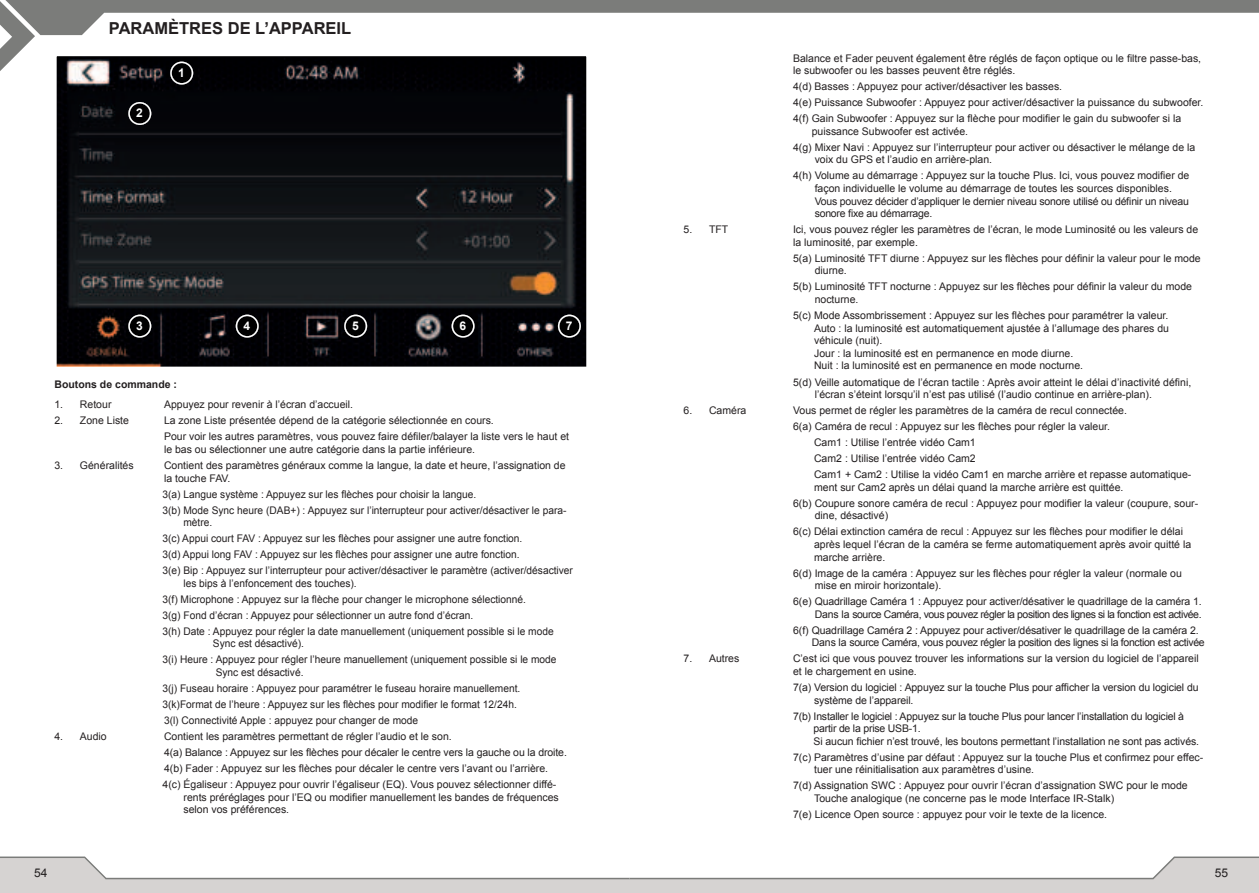
<style>
.page{position:relative;width:1259px;height:893px;background:#fff}
.page>*{position:absolute;margin:0;border:0;box-sizing:border-box;transform-origin:0 0}
.t1{font:700 16.5px "Arial";color:#231f20}
.t2{font:700 12px "Arial";color:#fff}
.t3{font:12px "Arial";color:#231f20}
.t4{font:10.5px/16px "Arial";color:#231f20}
.t5{font:10.5px/12.6px "Arial";letter-spacing:-.02em;color:#231f20}
.t6{font:700 10.5px "Arial";color:#231f20}
</style>
<div class="page">
<div style="left:0;top:880px;width:1259px;height:13px;background:#d6d3d2"></div>
<svg style="left:0;top:856px;width:1259px;height:24px"></svg>
<svg style="left:0;top:0;width:1259px;height:71px"></svg>
<img style="left:57px;top:57px;width:528px;height:310px">
<div style="left:54px;top:54px;width:534px;height:321px;border:2px solid #fff"></div>
<img style="left:170px;top:62px;width:23px;height:23px">
<img style="left:171px;top:62px;width:21px;height:22px">
<div style="left:170px;top:62px;width:23px;height:23px;border:2px solid #fff;border-radius:50%"></div>
<img style="left:128px;top:102px;width:23px;height:23px">
<img style="left:129px;top:103px;width:22px;height:21px">
<div style="left:128px;top:102px;width:23px;height:23px;border:2px solid #fff;border-radius:50%"></div>
<img style="left:128px;top:315px;width:23px;height:23px">
<img style="left:129px;top:315px;width:22px;height:22px">
<div style="left:128px;top:315px;width:23px;height:23px;border:2px solid #fff;border-radius:50%"></div>
<img style="left:236px;top:315px;width:23px;height:23px">
<img style="left:236px;top:315px;width:22px;height:22px">
<div style="left:236px;top:315px;width:23px;height:23px;border:2px solid #fff;border-radius:50%"></div>
<img style="left:344px;top:315px;width:23px;height:23px">
<img style="left:345px;top:315px;width:21px;height:22px">
<div style="left:344px;top:315px;width:23px;height:23px;border:2px solid #fff;border-radius:50%"></div>
<img style="left:451px;top:315px;width:23px;height:23px">
<img style="left:452px;top:315px;width:22px;height:22px">
<div style="left:451px;top:315px;width:23px;height:23px;border:2px solid #fff;border-radius:50%"></div>
<img style="left:558px;top:315px;width:23px;height:23px">
<img style="left:558px;top:315px;width:22px;height:22px">
<div style="left:558px;top:315px;width:23px;height:23px;border:2px solid #fff;border-radius:50%"></div>
<h1 class="t1" style="left:109px;top:22px;width:244px">PARAMÈTRES DE L’APPAREIL</h1>
<p class="t2" style="left:136px;top:109px;width:8px">2</p>
<p class="t2" style="left:178px;top:68px;width:8px">1</p>
<p class="t2" style="left:136px;top:321px;width:8px">3</p>
<p class="t2" style="left:244px;top:321px;width:8px">4</p>
<p class="t2" style="left:352px;top:321px;width:8px">5</p>
<p class="t2" style="left:459px;top:321px;width:8px">6</p>
<p class="t2" style="left:566px;top:321px;width:8px">7</p>
<p class="t6" style="left:54px;top:380px;width:124px">Boutons de commande :</p>
<p class="t4" style="left:54px;top:397px;width:59px">1. Retour</p>
<p class="t4" style="left:164px;top:397px;width:191px">Appuyez pour revenir à l’écran d’accueil.</p>
<p class="t4" style="left:54px;top:413px;width:76px">2. Zone Liste</p>
<p class="t4" style="left:164px;top:413px;width:407px">La zone Liste présentée dépend de la catégorie sélectionnée en cours.<br>Pour voir les autres paramètres, vous pouvez faire défiler/balayer la liste vers le haut et</p>
<p class="t4" style="left:164px;top:441px;width:313px">le bas ou sélectionner une autre catégorie dans la partie inférieure.</p>
<p class="t4" style="left:54px;top:457px;width:81px">3. Généralités</p>
<p class="t4" style="left:164px;top:459px;width:403px;line-height:12.6px">Contient des paramètres généraux comme la langue, la date et heure, l’assignation de la touche FAV.</p>
<p class="t4" style="left:162px;top:486px;width:405px">3(a) Langue système : Appuyez sur les flèches pour choisir la langue.<br>3(b) Mode Sync heure (DAB+) : Appuyez sur l’interrupteur pour activer/désactiver le para-</p>
<p class="t4" style="left:162px;top:514px;width:412px;text-indent:21px">mètre.<br>3(c) Appui court FAV : Appuyez sur les flèches pour assigner une autre fonction.<br>3(d) Appui long FAV : Appuyez sur les flèches pour assigner une autre fonction.<br>3(e) Bip : Appuyez sur l’interrupteur pour activer/désactiver le paramètre (activer/désactiver</p>
<p class="t4" style="left:162px;top:575px;width:393px;text-indent:21px">les bips à l’enfoncement des touches).<br>3(f) Microphone : Appuyez sur la flèche pour changer le microphone sélectionné.<br>3(g) Fond d’écran : Appuyez pour sélectionner un autre fond d’écran.<br>3(h) Date : Appuyez pour régler la date manuellement (uniquement possible si le mode</p>
<p class="t4" style="left:162px;top:636px;width:395px;text-indent:50px">Sync est désactivé).<br>3(i) Heure : Appuyez pour régler l’heure manuellement (uniquement possible si le mode</p>
<p class="t4" style="left:162px;top:664px;width:359px;text-indent:53px">Sync est désactivé.<br>3(j) Fuseau horaire : Appuyez pour paramétrer le fuseau horaire manuellement.<br>3(k)Format de l’heure : Appuyez sur les flèches pour modifier le format 12/24h.<br>3(l) Connectivité Apple : appuyez pour changer de mode</p>
<p class="t4" style="left:54px;top:728px;width:54px">4. Audio</p>
<p class="t4" style="left:162px;top:728px;width:406px">Contient les paramètres permettant de régler l’audio et le son.<br>4(a) Balance : Appuyez sur les flèches pour décaler le centre vers la gauche ou la droite.<br>4(b) Fader : Appuyez sur les flèches pour décaler le centre vers l’avant ou l’arrière.<br>4(c) Égaliseur : Appuyez pour ouvrir l’égaliseur (EQ). Vous pouvez sélectionner diffé-</p>
<p class="t4" style="left:183px;top:791px;width:377px;line-height:12.6px">rents préréglages pour l’EQ ou modifier manuellement les bandes de fréquences selon vos préférences.</p>
<p class="t4" style="left:793px;top:52px;width:410px;line-height:12.6px">Balance et Fader peuvent également être réglés de façon optique ou le filtre passe-bas, le subwoofer ou les basses peuvent être réglés.</p>
<p class="t4" style="left:793px;top:79px;width:412px">4(d) Basses : Appuyez pour activer/désactiver les basses.<br>4(e) Puissance Subwoofer : Appuyez pour activer/désactiver la puissance du subwoofer.<br>4(f) Gain Subwoofer : Appuyez sur la flèche pour modifier le gain du subwoofer si la</p>
<p class="t4" style="left:793px;top:123px;width:404px;text-indent:19px">puissance Subwoofer est activée.<br>4(g) Mixer Navi : Appuyez sur l’interrupteur pour activer ou désactiver le mélange de la</p>
<p class="t4" style="left:793px;top:152px;width:398px;text-indent:22px">voix du GPS et l’audio en arrière-plan.<br>4(h) Volume au démarrage : Appuyez sur la touche Plus. Ici, vous pouvez modifier de</p>
<p class="t5" style="left:814px;top:182px;width:376px">façon individuelle le volume au démarrage de toutes les sources disponibles.<br>Vous pouvez décider d’appliquer le dernier niveau sonore utilisé ou définir un niveau sonore fixe au démarrage.</p>
<p class="t4" style="left:683px;top:222px;width:46px">5. TFT</p>
<p class="t4" style="left:793px;top:223px;width:406px;line-height:12.6px">Ici, vous pouvez régler les paramètres de l’écran, le mode Luminosité ou les valeurs de la luminosité, par exemple.</p>
<p class="t4" style="left:814px;top:252px;width:387px;line-height:12.6px;text-indent:-22px">5(a) Luminosité TFT diurne : Appuyez sur les flèches pour définir la valeur pour le mode diurne.</p>
<p class="t4" style="left:814px;top:281px;width:379px;line-height:12.6px;text-indent:-22px">5(b) Luminosité TFT nocturne : Appuyez sur les flèches pour définir la valeur du mode nocturne.</p>
<p class="t4" style="left:814px;top:309px;width:356px;line-height:12.6px;text-indent:-21px">5(c) Mode Assombrissement : Appuyez sur les flèches pour paramétrer la valeur.<br>Auto : la luminosité est automatiquement ajustée à l’allumage des phares du véhicule (nuit).<br>Jour : la luminosité est en permanence en mode diurne.<br>Nuit : la luminosité est en permanence en mode nocturne.</p>
<p class="t4" style="left:814px;top:376px;width:378px;line-height:12.6px;text-indent:-22px">5(d) Veille automatique de l’écran tactile : Après avoir atteint le délai d’inactivité défini, l’écran s’éteint lorsqu’il n’est pas utilisé (l’audio continue en arrière-plan).</p>
<p class="t4" style="left:683px;top:402px;width:64px">6. Caméra</p>
<p class="t4" style="left:793px;top:402px;width:335px">Vous permet de régler les paramètres de la caméra de recul connectée.</p>
<p class="t4" style="left:793px;top:418px;width:318px">6(a) Caméra de recul : Appuyez sur les flèches pour régler la valeur.</p>
<p class="t4" style="left:814px;top:434px;width:163px">Cam1 : Utilise l’entrée vidéo Cam1</p>
<p class="t4" style="left:814px;top:450px;width:163px">Cam2 : Utilise l’entrée vidéo Cam2</p>
<p class="t4" style="left:814px;top:466px;width:379px">Cam1 + Cam2 : Utilise la vidéo Cam1 en marche arrière et repasse automatique-</p>
<p class="t4" style="left:793px;top:479px;width:407px;text-indent:21px">ment sur Cam2 après un délai quand la marche arrière est quittée.<br>6(b) Coupure sonore caméra de recul : Appuyez pour modifier la valeur (coupure, sour-</p>
<p class="t4" style="left:793px;top:508px;width:391px;text-indent:22px">dine, désactivé)<br>6(c) Délai extinction caméra de recul : Appuyez sur les flèches pour modifier le délai</p>
<p class="t4" style="left:814px;top:538px;width:378px;line-height:12.6px">après lequel l’écran de la caméra se ferme automatiquement après avoir quitté la marche arrière.</p>
<p class="t4" style="left:814px;top:567px;width:369px;line-height:12.6px;text-indent:-22px">6(d) Image de la caméra : Appuyez sur les flèches pour régler la valeur (normale ou mise en miroir horizontale).</p>
<p class="t4" style="left:793px;top:595px;width:410px;line-height:12.6px;text-align:right">6(e) Quadrillage Caméra 1 : Appuyez pour activer/désativer le quadrillage de la caméra 1.<br>Dans la source Caméra, vous pouvez régler la position des lignes si la fonction est activée.</p>
<p class="t4" style="left:811px;top:624px;width:394px;line-height:12.6px;text-indent:-19px">6(f) Quadrillage Caméra 2 : Appuyez pour activer/désativer le quadrillage de la caméra 2.<br>Dans la source Caméra, vous pouvez régler la position des lignes si la fonction est activée</p>
<p class="t4" style="left:683px;top:651px;width:57px">7. Autres</p>
<p class="t4" style="left:793px;top:652px;width:407px;line-height:12.6px">C’est ici que vous pouvez trouver les informations sur la version du logiciel de l’appareil et le chargement en usine.</p>
<p class="t4" style="left:814px;top:681px;width:386px;line-height:12.6px;text-indent:-21px">7(a) Version du logiciel : Appuyez sur la touche Plus pour afficher la version du logiciel du système de l’appareil.</p>
<p class="t5" style="left:813px;top:710px;width:387px;text-indent:-21px">7(b) Installer le logiciel : Appuyez sur la touche Plus pour lancer l’installation du logiciel à partir de la prise USB-1.<br>Si aucun fichier n’est trouvé, les boutons permettant l’installation ne sont pas activés.</p>
<p class="t4" style="left:814px;top:751px;width:391px;line-height:12.6px;text-indent:-21px">7(c) Paramètres d’usine par défaut : Appuyez sur la touche Plus et confirmez pour effec&shy;tuer une réinitialisation aux paramètres d’usine.</p>
<p class="t4" style="left:814px;top:779px;width:375px;line-height:12.6px;text-indent:-21px">7(d) Assignation SWC : Appuyez pour ouvrir l’écran d’assignation SWC pour le mode<br>Touche analogique (ne concerne pas le mode Interface IR-Stalk)</p>
<p class="t4" style="left:793px;top:806px;width:315px">7(e) Licence Open source : appuyez pour voir le texte de la licence.</p>
<p class="t3" style="left:34px;top:865px;width:15px">54</p>
<p class="t3" style="left:1214px;top:868px;width:15px">55</p>
</div>
